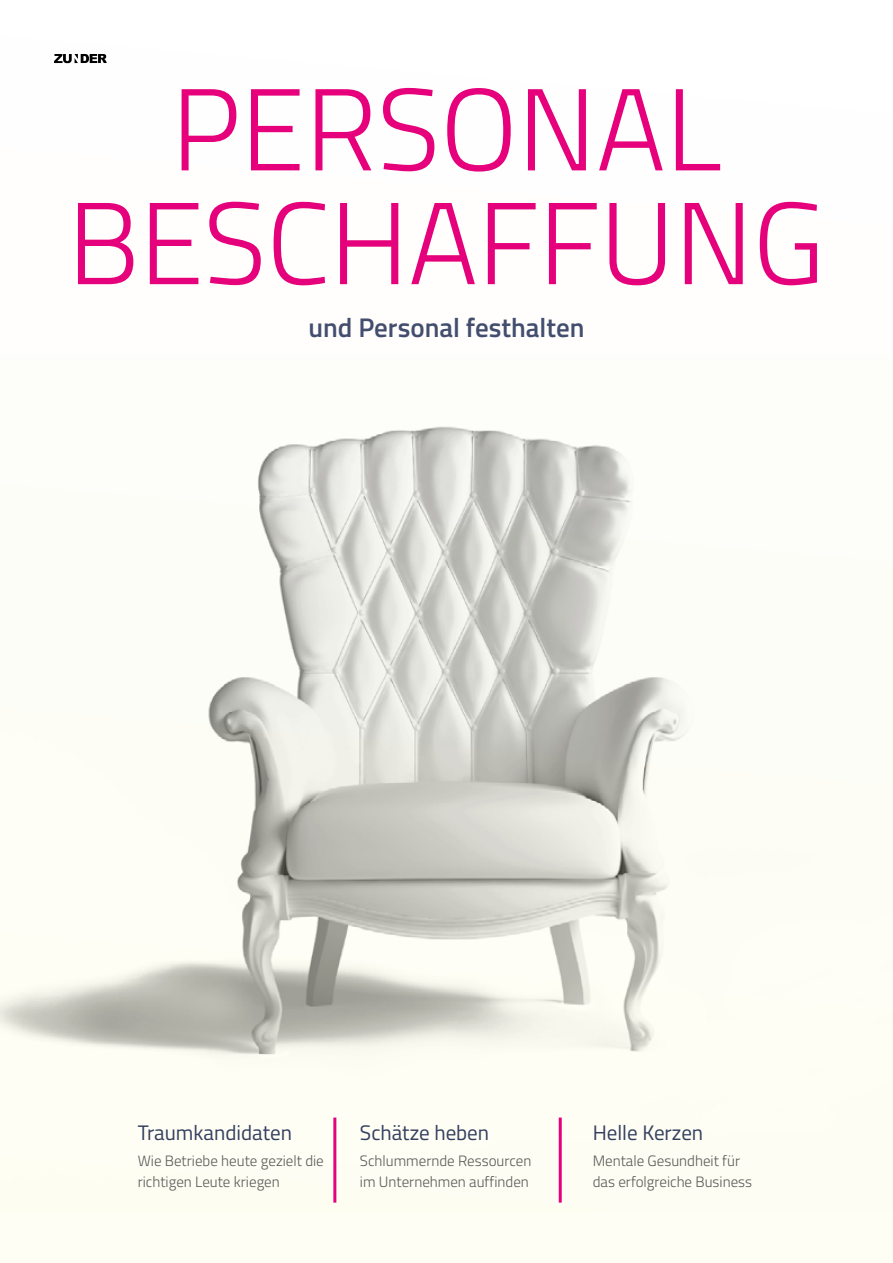
<style>
.page{position:relative;width:893px;height:1263px;background:#fff}
.page>*{position:absolute;margin:0;border:0;box-sizing:border-box;transform-origin:0 0}
.t1{font:300 116.85px/113.9px "Cairo";color:#e6007d;text-align:center}
.t2{font:600 27px "Cairo";color:#434e6f}
.t3{font:21px "Cairo";color:#343f60}
.t4{font:300 15px/20.7px "Cairo";color:#575756}
</style>
<div class="page">
<img style="left:0;top:426px;width:893px;height:786px">
<svg style="left:54px;top:54px;width:53px;height:9px"></svg>
<hr style="left:333px;top:1117px;width:3px;height:85px;background:#e6007d">
<hr style="left:559px;top:1117px;width:3px;height:85px;background:#e6007d">
<h1 class="t1" style="left:68px;top:73px;width:759px">PERSONAL<br>BESCHAFFUNG</h1>
<h2 class="t2" style="left:308px;top:308px;width:278px">und Personal festhalten</h2>
<h3 class="t3" style="left:138px;top:1117px;width:156px">Traumkandidaten</h3>
<p class="t4" style="left:138px;top:1151px;width:188px">Wie Betriebe heute gezielt die richtigen Leute kriegen</p>
<h3 class="t3" style="left:360px;top:1117px;width:131px">Schätze heben</h3>
<p class="t4" style="left:360px;top:1151px;width:173px">Schlummernde Ressourcen im Unternehmen auffinden</p>
<h3 class="t3" style="left:593px;top:1117px;width:112px">Helle Kerzen</h3>
<p class="t4" style="left:593px;top:1151px;width:161px">Mentale Gesundheit für das erfolgreiche Business</p>
</div>
